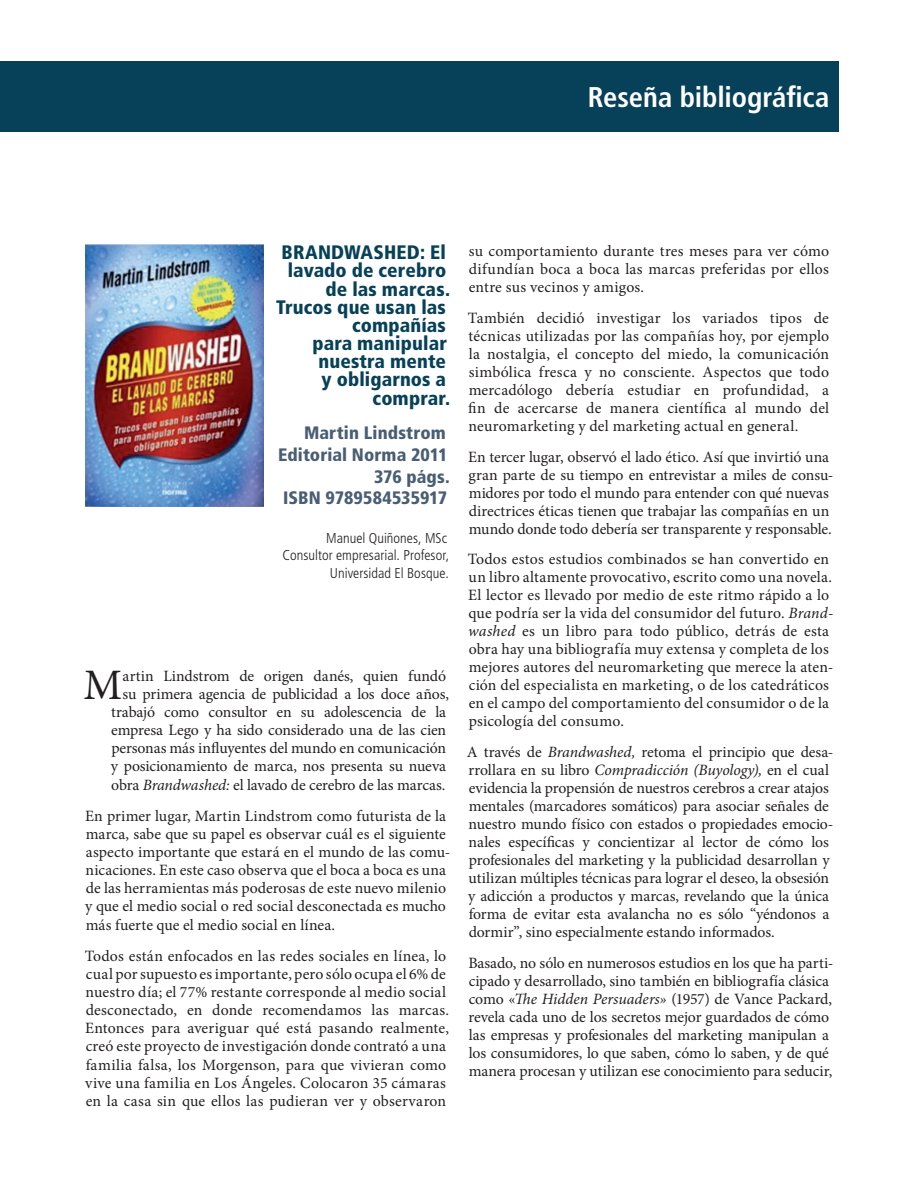
<style>
.page{position:relative;width:915px;height:1191px;background:#fff}
.page>*{position:absolute;margin:0;border:0;box-sizing:border-box;transform-origin:0 0}
.primer_parrafo{font:43.5px "Minion Pro";color:#231f20}
.titulo_principal{font:700 condensed 28.5px "Frutiger LT Std";letter-spacing:-.005em;color:#fff}
.titulos{font:900 condensed 19.5px/18.1px "Frutiger LT Std";letter-spacing:.005em;color:#074159;text-align:right}
.subtitulos{font:900 condensed 18px/21.8px "Frutiger LT Std";letter-spacing:.005em;color:#495e73;text-align:right}
.texto_corrido{font:15.75px/18px "Minion Pro";color:#231f20}
.primer_parrafo-2{font:15.75px/18.1px "Minion Pro";letter-spacing:-.01em;color:#231f20;text-align:right}
.autor_y_cita_editori{font:300 condensed 14.25px/17.2px "Frutiger LT Std";letter-spacing:.005em;color:#231f20;text-align:right}
.s1{font-style:italic}
</style>
<div class="page">
<div style="left:0;top:62px;width:838px;height:70px;background:#074159"></div>
<img style="left:85px;top:244px;width:178px;height:262px">
<p class="titulo_principal" style="left:587px;top:80px;width:243px">Reseña bibliográfica</p>
<p class="titulos" style="left:276px;top:243px;width:175px">BRANDWASHED: El lavado de cerebro de las marcas.<br>Trucos que usan las compañías<br>para manipular nuestra mente<br>y obligarnos a comprar.</p>
<p class="subtitulos" style="left:278px;top:422px;width:173px">Martin Lindstrom<br>Editorial Norma 2011<br>376 págs.<br>ISBN 9789584535917</p>
<p class="autor_y_cita_editori" style="left:282px;top:529px;width:168px">Manuel Quiñones, MSc<br>Consultor empresarial. Profesor,<br>Universidad El Bosque.</p>
<p class="primer_parrafo-2" style="left:111px;top:666px;width:340px">artin Lindstrom de origen danés, quien fundó su primera agencia de publicidad a los doce años, trabajó como consultor en su adolescencia de la empresa Lego y ha sido considerado una de las cien personas más influyentes del mundo en comunicación y posicionamiento de marca, nos presenta su nueva obra <span class="s1">Brandwashed:</span> el lavado de cerebro de las marcas.</p>
<p class="texto_corrido" style="left:85px;top:806px;width:367px">En primer lugar, Martin Lindstrom como futurista de la marca, sabe que su papel es observar cuál es el siguiente aspecto importante que estará en el mundo de las comu&shy;nicaciones. En este caso observa que el boca a boca es una de las herramientas más poderosas de este nuevo milenio y que el medio social o red social desconectada es mucho más fuerte que el medio social en línea.</p>
<p class="texto_corrido" style="left:85px;top:946px;width:366px">Todos están enfocados en las redes sociales en línea, lo cual por supuesto es importante, pero sólo ocupa el 6% de nuestro día; el 77% restante corresponde al medio social desconectado, en donde recomendamos las marcas.<br>Entonces para averiguar qué está pasando realmente, creó este proyecto de investigación donde contrató a una familia falsa, los Morgenson, para que vivieran como vive una familia en Los Ángeles. Colocaron 35 cámaras en la casa sin que ellos las pudieran ver y observaron</p>
<p class="primer_parrafo" style="left:83px;top:655px;width:40px">M</p>
<p class="texto_corrido" style="left:468px;top:242px;width:362px;text-align:justify">su comportamiento durante tres meses para ver cómo difundían boca a boca las marcas preferidas por ellos entre sus vecinos y amigos.</p>
<p class="texto_corrido" style="left:467px;top:309px;width:363px;text-align:justify">También decidió investigar los variados tipos de técnicas utilizadas por las compañías hoy, por ejemplo la nostalgia, el concepto del miedo, la comunicación simbólica fresca y no consciente. Aspectos que todo mercadólogo debería estudiar en profundidad, a fin de acercarse de manera científica al mundo del neuromarketing y del marketing actual en general.</p>
<p class="texto_corrido" style="left:468px;top:447px;width:367px">En tercer lugar, observó el lado ético. Así que invirtió una gran parte de su tiempo en entrevistar a miles de consu&shy;midores por todo el mundo para entender con qué nuevas directrices éticas tienen que trabajar las compañías en un mundo donde todo debería ser transparente y responsable.</p>
<p class="texto_corrido" style="left:467px;top:550px;width:367px">Todos estos estudios combinados se han convertido en un libro altamente provocativo, escrito como una novela.<br>El lector es llevado por medio de este ritmo rápido a lo que podría ser la vida del consumidor del futuro. <span class="s1">Brand&shy;washed</span> es un libro para todo público, detrás de esta obra hay una bibliografía muy extensa y completa de los mejores autores del neuromarketing que merece la aten&shy;ción del especialista en marketing, o de los catedráticos en el campo del comportamiento del consumidor o de la psicología del consumo.</p>
<p class="texto_corrido" style="left:466px;top:743px;width:368px">A través de <span class="s1">Brandwashed,</span> retoma el principio que desa&shy;rrollara en su libro <span class="s1">Compradicción (Buyology),</span> en el cual evidencia la propensión de nuestros cerebros a crear atajos mentales (marcadores somáticos) para asociar señales de nuestro mundo físico con estados o propiedades emocio&shy;nales específicas y concientizar al lector de cómo los profesionales del marketing y la publicidad desarrollan y utilizan múltiples técnicas para lograr el deseo, la obsesión y adicción a productos y marcas, revelando que la única forma de evitar esta avalancha no es sólo “yéndonos a dormir”, sino especialmente estando informados.</p>
<p class="texto_corrido" style="left:468px;top:954px;width:366px">Basado, no sólo en numerosos estudios en los que ha parti&shy;cipado y desarrollado, sino también en bibliografía clásica como «<span class="s1">The Hidden Persuaders»</span> (1957) de Vance Packard, revela cada uno de los secretos mejor guardados de cómo las empresas y profesionales del marketing manipulan a los consumidores, lo que saben, cómo lo saben, y de qué manera procesan y utilizan ese conocimiento para seducir,</p>
</div>
